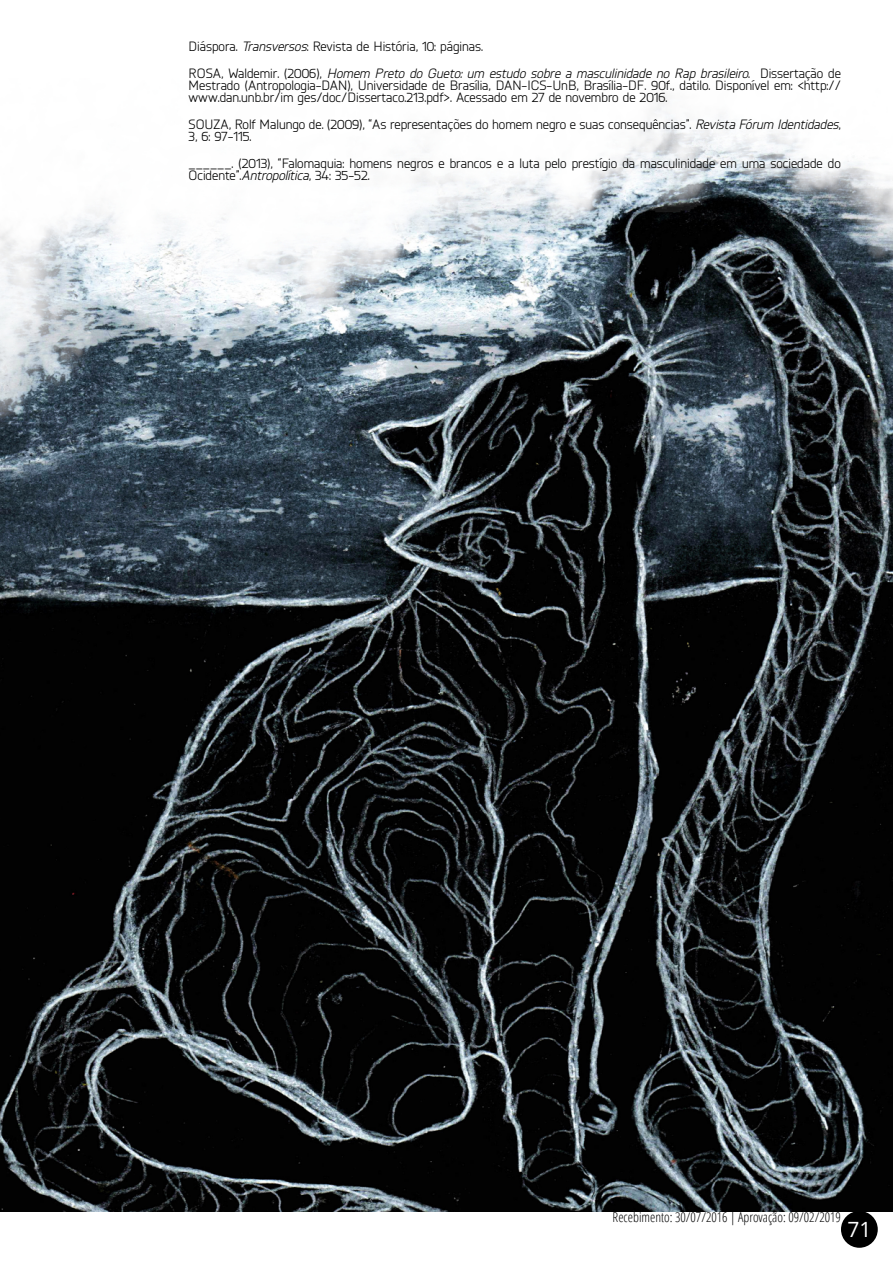
<style>
.page{position:relative;width:893px;height:1263px;background:#fff}
.page>*{position:absolute;margin:0;border:0;box-sizing:border-box;transform-origin:0 0}
.t1{font:21px "Open Sans";color:#fff}
.t2{font:13.5px/12px "Knul";color:#000}
.t3{font:300 condensed 13.5px "Open Sans";color:#000}
.s1{font-style:italic}
</style>
<div class="page">
<div style="left:841px;top:1211px;width:37px;height:37px;background:#000;border-radius:50%"></div>
<img style="left:0;top:94px;width:893px;height:1117px">
<p class="t2" style="left:189px;top:32px;width:654px;line-height:27px">Diáspora. <span class="s1">Transversos</span>: Revista de História, 10: páginas.<br>ROSA, Waldemir. (2006), <span class="s1">Homem Preto do Gueto: um estudo sobre a masculinidade no Rap brasileiro</span>. Dissertação de</p>
<p class="t2" style="left:189px;top:79px;width:654px">Mestrado (Antropologia-DAN), Universidade de Brasília, DAN-ICS-UnB, Brasília-DF. 90f., datilo. Disponível em: &lt;http:// www.dan.unb.br/im ges/doc/Dissertaco.213.pdf&gt;. Acessado em 27 de novembro de 2016.</p>
<p class="t2" style="left:189px;top:118px;width:654px">SOUZA, Rolf Malungo de. (2009), “As representações do homem negro e suas consequências”. <span class="s1">Revista Fórum Identidades</span>,<br>3, 6: 97-115.</p>
<p class="t2" style="left:189px;top:157px;width:654px">______. (2013), “Falomaquia: homens negros e brancos e a luta pelo prestígio da masculinidade em uma sociedade do<br>Ocidente”.<span class="s1">Antropolítica</span>, 34: 35-52.</p>
<p class="t3" style="left:613px;top:1208px;width:230px">Recebimento: 30/07/2016 | Aprovação: 09/02/2019</p>
<h1 class="t1" style="left:847px;top:1215px;width:26px">71</h1>
</div>
